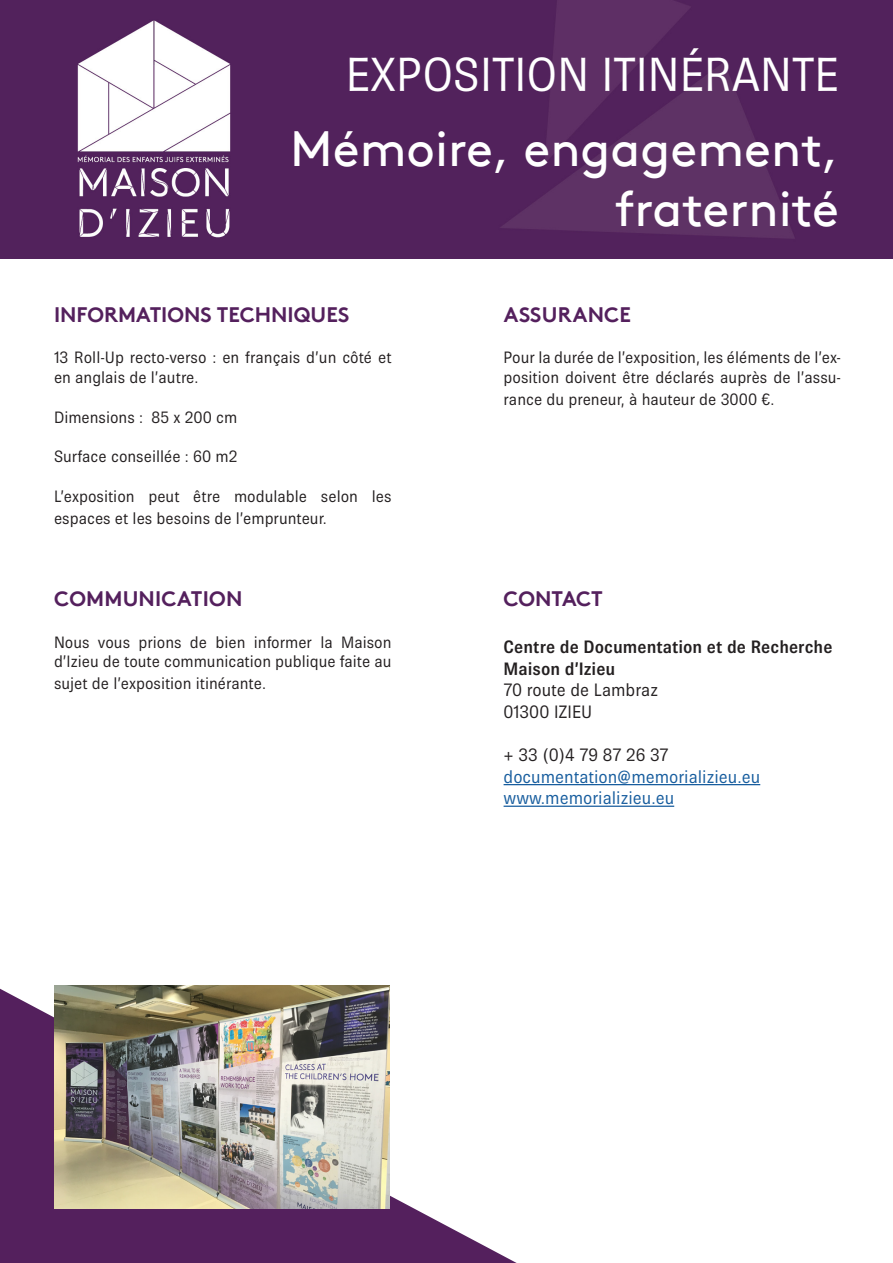
<style>
.page{position:relative;width:893px;height:1263px;background:#fff}
.page>*{position:absolute;margin:0;border:0;box-sizing:border-box;transform-origin:0 0}
.t1{font:49.5px/59.4px "Brown TT";color:#fff;text-align:right}
.t2{font:48px "Brown Pro";color:#fff}
.t3{font:700 21px "Brown TT";color:#54205d}
.t4{font:18px "Brown Pro";color:#175d9e}
.t5{font:600 18px "Brown Pro";color:#231f20}
.t6{font:18px "Brown Pro";color:#231f20}
.t7{font:16.5px/19.8px "Brown Pro";color:#231f20}
</style>
<div class="page">
<img style="left:0;top:0;width:893px;height:259px">
<svg style="left:0;top:989px;width:517px;height:274px;fill:#54205d"></svg>
<img style="left:54px;top:985px;width:336px;height:224px">
<hr style="left:504px;top:784px;width:256px;height:1px;background:#175d9e">
<hr style="left:504px;top:806px;width:170px;height:1px;background:#175d9e">
<p class="t2" style="left:346px;top:49px;width:495px">EXPOSITION ITINÉRANTE</p>
<p class="t1" style="left:290px;top:120px;width:550px">Mémoire, engagement, fraternité</p>
<p class="t3" style="left:54px;top:302px;width:297px">INFORMATIONS TECHNIQUES</p>
<p class="t7" style="left:54px;top:348px;width:339px">13 Roll-Up recto-verso : en français d’un côté et en anglais de l’autre.</p>
<p class="t7" style="left:54px;top:407px;width:185px">Dimensions : 85 x 200 cm</p>
<p class="t7" style="left:54px;top:447px;width:185px">Surface conseillée : 60 m2</p>
<p class="t7" style="left:54px;top:485px;width:339px;line-height:21.6px">L’exposition peut être modulable selon les espaces et les besoins de l’emprunteur.</p>
<p class="t3" style="left:54px;top:586px;width:190px">COMMUNICATION</p>
<p class="t7" style="left:54px;top:632px;width:339px">Nous vous prions de bien informer la Maison d’Izieu de toute communication publique faite au</p>
<p class="t7" style="left:54px;top:673px;width:213px">sujet de l’exposition itinérante.</p>
<p class="t3" style="left:504px;top:302px;width:129px">ASSURANCE</p>
<p class="t7" style="left:504px;top:348px;width:339px">Pour la durée de l’exposition, les éléments de l’ex&shy;position doivent être déclarés auprès de l’assu-</p>
<p class="t7" style="left:504px;top:389px;width:272px">rance du preneur, à hauteur de 3000 €.</p>
<p class="t3" style="left:504px;top:586px;width:101px">CONTACT</p>
<p class="t5" style="left:504px;top:637px;width:330px">Centre de Documentation et de Recherche</p>
<p class="t5" style="left:504px;top:658px;width:113px">Maison d’Izieu</p>
<p class="t6" style="left:504px;top:680px;width:156px">70 route de Lambraz</p>
<p class="t6" style="left:504px;top:702px;width:90px">01300 IZIEU</p>
<p class="t6" style="left:504px;top:745px;width:166px">+ 33 (0)4 79 87 26 37</p>
<p class="t4" style="left:504px;top:766px;width:258px">documentation@memorializieu.eu</p>
<p class="t4" style="left:504px;top:788px;width:172px">www.memorializieu.eu</p>
</div>
